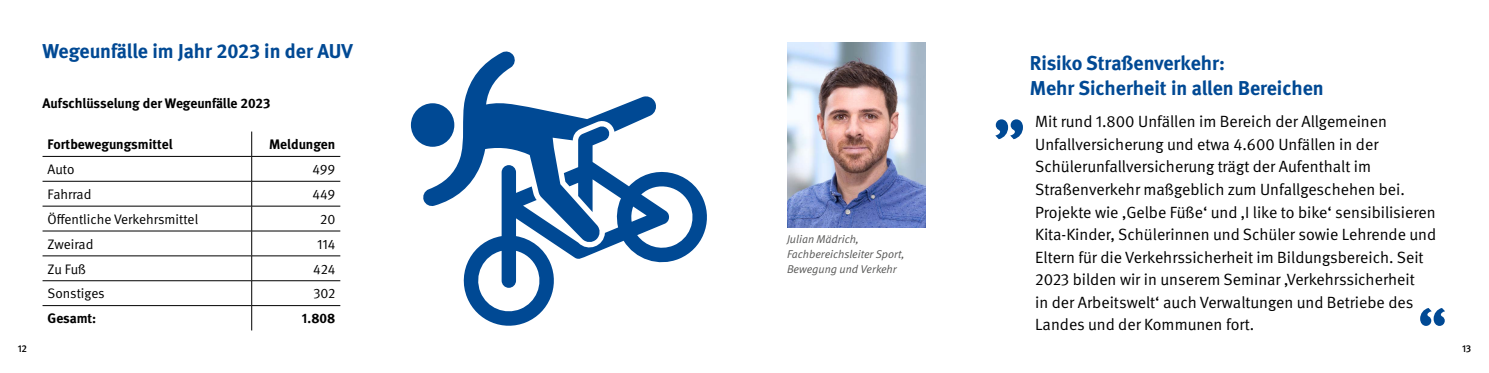
<style>
.page{position:relative;width:1489px;height:373px;background:#fff}
.page>*{position:absolute;margin:0;border:0;box-sizing:border-box;transform-origin:0 0}
.t1{font:700 65.88px "DGUV Meta";color:#004994}
.t2{font:700 59.62px "DGUV Meta";color:#004994}
.Überschrift_4{font:700 20px/25px "DGUV Meta";color:#004994}
.Zitat{font:16.25px/22.5px "DGUV Meta";color:#000}
.Fließtext{font:13.75px "DGUV Meta";color:#000}
.Fließtext-2{font:700 13.75px "DGUV Meta";color:#000}
.BU{font:italic 11.25px/15px "DGUV Meta";color:#575756}
.t3{font:500 10px "DGUV Meta";color:#000}
</style>
<div class="page">
<hr style="left:43px;top:181px;width:209px;height:1px;background:#000">
<hr style="left:252px;top:181px;width:88px;height:1px;background:#000">
<hr style="left:43px;top:205px;width:209px;height:1px;background:#000">
<hr style="left:252px;top:205px;width:88px;height:1px;background:#000">
<hr style="left:43px;top:305px;width:209px;height:1px;background:#000">
<hr style="left:252px;top:305px;width:88px;height:1px;background:#000">
<hr style="left:43px;top:230px;width:209px;height:1px;background:#000">
<hr style="left:43px;top:255px;width:209px;height:1px;background:#000">
<svg style="left:251px;top:131px;width:1px;height:199px"></svg>
<hr style="left:252px;top:230px;width:88px;height:1px;background:#000">
<hr style="left:252px;top:255px;width:88px;height:1px;background:#000">
<hr style="left:43px;top:280px;width:209px;height:1px;background:#000">
<hr style="left:252px;top:280px;width:88px;height:1px;background:#000">
<hr style="left:43px;top:156px;width:209px;height:1px;background:#000">
<hr style="left:252px;top:156px;width:88px;height:1px;background:#000">
<svg style="left:463px;top:171px;width:244px;height:155px"></svg>
<svg style="left:422px;top:51px;width:235px;height:191px"></svg>
<div style="left:411px;top:103px;width:43px;height:43px;background:#004994;border-radius:50%"></div>
<img style="left:787px;top:43px;width:138px;height:183px">
<h4 class="Überschrift_4" style="left:43px;top:39px;width:312px">Wegeunfälle im Jahr 2023 in der AUV</h4>
<p class="Fließtext-2" style="left:43px;top:95px;width:229px">Aufschlüsselung der Wegeunfälle 2023</p>
<p class="Fließtext-2" style="left:48px;top:136px;width:127px">Fortbewegungsmittel</p>
<p class="Fließtext-2" style="left:269px;top:136px;width:68px">Meldungen</p>
<p class="Fließtext" style="left:48px;top:161px;width:29px">Auto</p>
<p class="Fließtext" style="left:312px;top:161px;width:24px">499</p>
<p class="Fließtext" style="left:48px;top:186px;width:45px">Fahrrad</p>
<p class="Fließtext" style="left:312px;top:186px;width:24px">449</p>
<p class="Fließtext" style="left:48px;top:210px;width:152px">Öffentliche Verkehrsmittel</p>
<p class="Fließtext" style="left:320px;top:210px;width:17px">20</p>
<p class="Fließtext" style="left:48px;top:235px;width:47px">Zweirad</p>
<p class="Fließtext" style="left:317px;top:235px;width:20px">114</p>
<p class="Fließtext" style="left:48px;top:260px;width:40px">Zu Fuß</p>
<p class="Fließtext" style="left:313px;top:260px;width:24px">424</p>
<p class="Fließtext" style="left:48px;top:285px;width:59px">Sonstiges</p>
<p class="Fließtext" style="left:313px;top:285px;width:23px">302</p>
<p class="Fließtext-2" style="left:48px;top:309px;width:50px">Gesamt:</p>
<p class="Fließtext-2" style="left:302px;top:309px;width:35px">1.808</p>
<p class="BU" style="left:787px;top:231px;width:119px">Julian Mädrich,<br>Fachbereichsleiter Sport,<br>Bewegung und Verkehr</p>
<h4 class="Überschrift_4" style="left:1029px;top:51px;width:295px">Risiko Straßenverkehr:<br>Mehr Sicherheit in allen Bereichen</h4>
<h1 class="t1" style="left:993px;top:67px;width:33px">„</h1>
<p class="Zitat" style="left:1035px;top:111px;width:402px">Mit rund 1.800 Unfällen im Bereich der Allgemeinen Unfallversicherung und etwa 4.600 Unfällen in der Schülerunfallversicherung trägt der Aufenthalt im Straßenverkehr maßgeblich zum Unfallgeschehen bei.<br>Projekte wie ‚Gelbe Füße‘ und ‚I like to bike‘ sensibilisieren Kita-Kinder, Schülerinnen und Schüler sowie Lehrende und Eltern für die Verkehrssicherheit im Bildungsbereich. Seit 2023 bilden wir in unserem Seminar ‚Verkehrssicherheit<br>in der Arbeitswelt‘ auch Verwaltungen und Betriebe des Landes und der Kommunen fort.</p>
<h2 class="t2" style="left:1417px;top:294px;width:30px">“</h2>
<p class="t3" style="left:18px;top:342px;width:11px">12</p>
<p class="t3" style="left:1461px;top:342px;width:11px">13</p>
</div>
